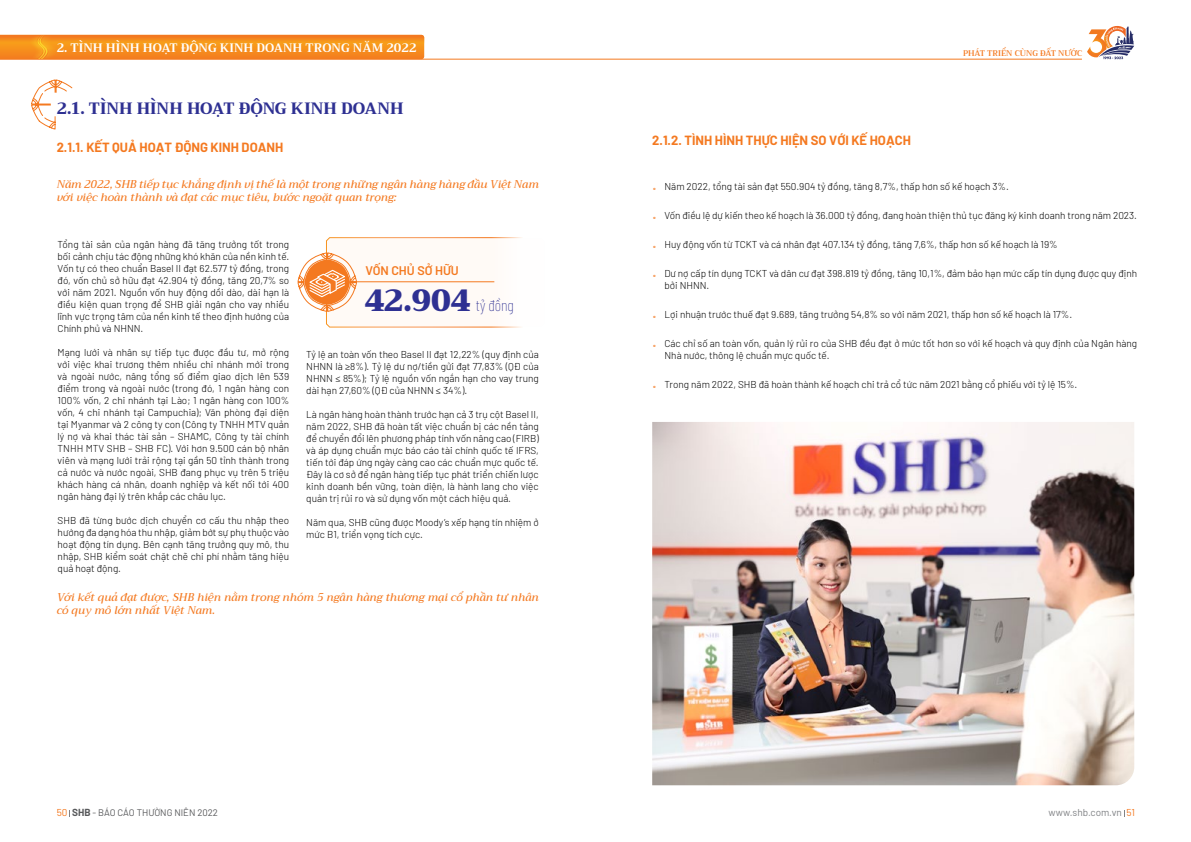
<style>
.page{position:relative;width:1191px;height:842px;background:#fff}
.page>*{position:absolute;margin:0;border:0;box-sizing:border-box;transform-origin:0 0}
.t1{font:900 30px "Trirong";color:#2e3092}
.t2{font:800 16px "Trirong";letter-spacing:.005em;color:#2e3092}
.t3{font:700 13px "Barlow";color:#f47920}
.t4{font:600 12.5px "Barlow";color:#f47920}
.t5{font:700 12px "Trirong";color:#fff}
.t6{font:italic 500 11px/13.2px "Trirong";letter-spacing:.01em;color:#f47920}
.t7{font:300 10px/12px "Barlow";color:#000;text-align:justify}
.t8{font:10px "Barlow";color:#808285}
.t9{font:9.5px "Barlow";color:#58595b}
.t10{font:600 8px "Trirong";color:#f47920}
.s1{font-family:"Barlow Condensed";font-weight:100;font-size:16px}
.s2{font-size:10px;color:#f47920}
.s3{font-weight:700;font-size:10px}
.s4{color:#f47920}
</style>
<div class="page">
<img style="left:652px;top:422px;width:482px;height:363px">
<svg style="left:1087px;top:26px;width:47px;height:33px"></svg>
<svg style="left:31px;top:80px;width:41px;height:49px"></svg>
<svg style="left:297px;top:237px;width:225px;height:91px"></svg>
<hr style="left:0;top:59px;width:1082px;height:1px;background:#f47920">
<svg style="left:0;top:35px;width:424px;height:24px;background:#f58b1d"></svg>
<p class="t5" style="left:57px;top:38px;width:361px">2. TÌNH HÌNH HOẠT ĐỘNG KINH DOANH TRONG NĂM 2022</p>
<p class="t10" style="left:963px;top:47px;width:121px">PHÁT TRIỂN CÙNG ĐẤT NƯỚC</p>
<h2 class="t2" style="left:57px;top:99px;width:348px">2.1. TÌNH HÌNH HOẠT ĐỘNG KINH DOANH</h2>
<h3 class="t3" style="left:57px;top:138px;width:228px">2.1.1. KẾT QUẢ HOẠT ĐỘNG KINH DOANH</h3>
<p class="t6" style="left:57px;top:178px;width:483px">Năm 2022, SHB tiếp tục khẳng định vị thế là một trong những ngân hàng hàng đầu Việt Nam với việc hoàn thành và đạt các mục tiêu, bước ngoặt quan trọng:</p>
<p class="t7" style="left:58px;top:238px;width:233px">Tổng tài sản của ngân hàng đã tăng trưởng tốt trong bối cảnh chịu tác động những khó khăn của nền kinh tế.<br>Vốn tự có theo chuẩn Basel II đạt 62.577 tỷ đồng, trong đó, vốn chủ sở hữu đạt 42.904 tỷ đồng, tăng 20,7% so với năm 2021. Nguồn vốn huy động dồi dào, dài hạn là điều kiện quan trọng để SHB giải ngân cho vay nhiều lĩnh vực trọng tâm của nền kinh tế theo định hướng của Chính phủ và NHNN.</p>
<p class="t7" style="left:58px;top:346px;width:233px">Mạng lưới và nhân sự tiếp tục được đầu tư, mở rộng với việc khai trương thêm nhiều chi nhánh mới trong và ngoài nước, nâng tổng số điểm giao dịch lên 539 điểm trong và ngoài nước (trong đó, 1 ngân hàng con 100% vốn, 2 chi nhánh tại Lào; 1 ngân hàng con 100% vốn, 4 chi nhánh tại Campuchia); Văn phòng đại diện tại Myanmar và 2 công ty con (Công ty TNHH MTV quản lý nợ và khai thác tài sản – SHAMC, Công ty tài chính TNHH MTV SHB – SHB FC). Với hơn 9.500 cán bộ nhân viên và mạng lưới trải rộng tại gần 50 tỉnh thành trong cả nước và nước ngoài, SHB đang phục vụ trên 5 triệu khách hàng cá nhân, doanh nghiệp và kết nối tới 400 ngân hàng đại lý trên khắp các châu lục.</p>
<p class="t7" style="left:58px;top:514px;width:233px">SHB đã từng bước dịch chuyển cơ cấu thu nhập theo hướng đa dạng hóa thu nhập, giảm bớt sự phụ thuộc vào hoạt động tín dụng. Bên cạnh tăng trưởng quy mô, thu nhập, SHB kiểm soát chặt chẽ chi phí nhằm tăng hiệu quả hoạt động.</p>
<p class="t4" style="left:365px;top:261px;width:95px">VỐN CHỦ SỞ HỮU</p>
<h1 class="t1" style="left:364px;top:284px;width:151px">42.904 <span class="s1">tỷ đồng</span></h1>
<p class="t7" style="left:306px;top:347px;width:234px">Tỷ lệ an toàn vốn theo Basel II đạt 12,22% (quy định của NHNN là ≥8%). Tỷ lệ dư nợ/tiền gửi đạt 77,83% (QĐ của NHNN ≤ 85%); Tỷ lệ nguồn vốn ngắn hạn cho vay trung dài hạn 27,60% (QĐ của NHNN ≤ 34%).</p>
<p class="t7" style="left:306px;top:407px;width:234px">Là ngân hàng hoàn thành trước hạn cả 3 trụ cột Basel II, năm 2022, SHB đã hoàn tất việc chuẩn bị các nền tảng để chuyển đổi lên phương pháp tính vốn nâng cao (FIRB) và áp dụng chuẩn mực báo cáo tài chính quốc tế IFRS, tiến tới đáp ứng ngày càng cao các chuẩn mực quốc tế.<br>Đây là cơ sở để ngân hàng tiếp tục phát triển chiến lược kinh doanh bền vững, toàn diện, là hành lang cho việc quản trị rủi ro và sử dụng vốn một cách hiệu quả.</p>
<p class="t7" style="left:306px;top:515px;width:234px">Năm qua, SHB cũng được Moody’s xếp hạng tín nhiệm ở mức B1, triển vọng tích cực.</p>
<p class="t6" style="left:57px;top:591px;width:483px">Với kết quả đạt được, SHB hiện nằm trong nhóm 5 ngân hàng thương mại cổ phần tư nhân có quy mô lớn nhất Việt Nam.</p>
<h3 class="t3" style="left:652px;top:131px;width:260px">2.1.2. TÌNH HÌNH THỰC HIỆN SO VỚI KẾ HOẠCH</h3>
<p class="t7" style="left:664px;top:180px;width:346px">Năm 2022, tổng tài sản đạt 550.904 tỷ đồng, tăng 8,7%, thấp hơn số kế hoạch 3%.</p>
<p class="t7" style="left:664px;top:209px;width:474px">Vốn điều lệ dự kiến theo kế hoạch là 36.000 tỷ đồng, đang hoàn thiện thủ tục đăng ký kinh doanh trong năm 2023.</p>
<p class="t7" style="left:664px;top:238px;width:395px">Huy động vốn từ TCKT và cá nhân đạt 407.134 tỷ đồng, tăng 7,6%, thấp hơn số kế hoạch là 19%</p>
<p class="t7" style="left:664px;top:267px;width:474px">Dư nợ cấp tín dụng TCKT và dân cư đạt 398.819 tỷ đồng, tăng 10,1%, đảm bảo hạn mức cấp tín dụng được quy định bởi NHNN.</p>
<p class="t7" style="left:664px;top:308px;width:409px">Lợi nhuận trước thuế đạt 9.689, tăng trưởng 54,8% so với năm 2021, thấp hơn số kế hoạch là 17%.</p>
<p class="t7" style="left:664px;top:337px;width:474px">Các chỉ số an toàn vốn, quản lý rủi ro của SHB đều đạt ở mức tốt hơn so với kế hoạch và quy định của Ngân hàng<br>Nhà nước, thông lệ chuẩn mực quốc tế.</p>
<p class="t7" style="left:664px;top:378px;width:414px">Trong năm 2022, SHB đã hoàn thành kế hoạch chi trả cổ tức năm 2021 bằng cổ phiếu với tỷ lệ 15%.</p>
<p class="t9" style="left:57px;top:806px;width:163px"><span class="s2">50</span> <span class="s3">SHB</span> - BÁO CÁO THƯỜNG NIÊN 2022</p>
<p class="t8" style="left:1048px;top:805px;width:88px">www.shb.com.vn <span class="s4">51</span></p>
</div>
